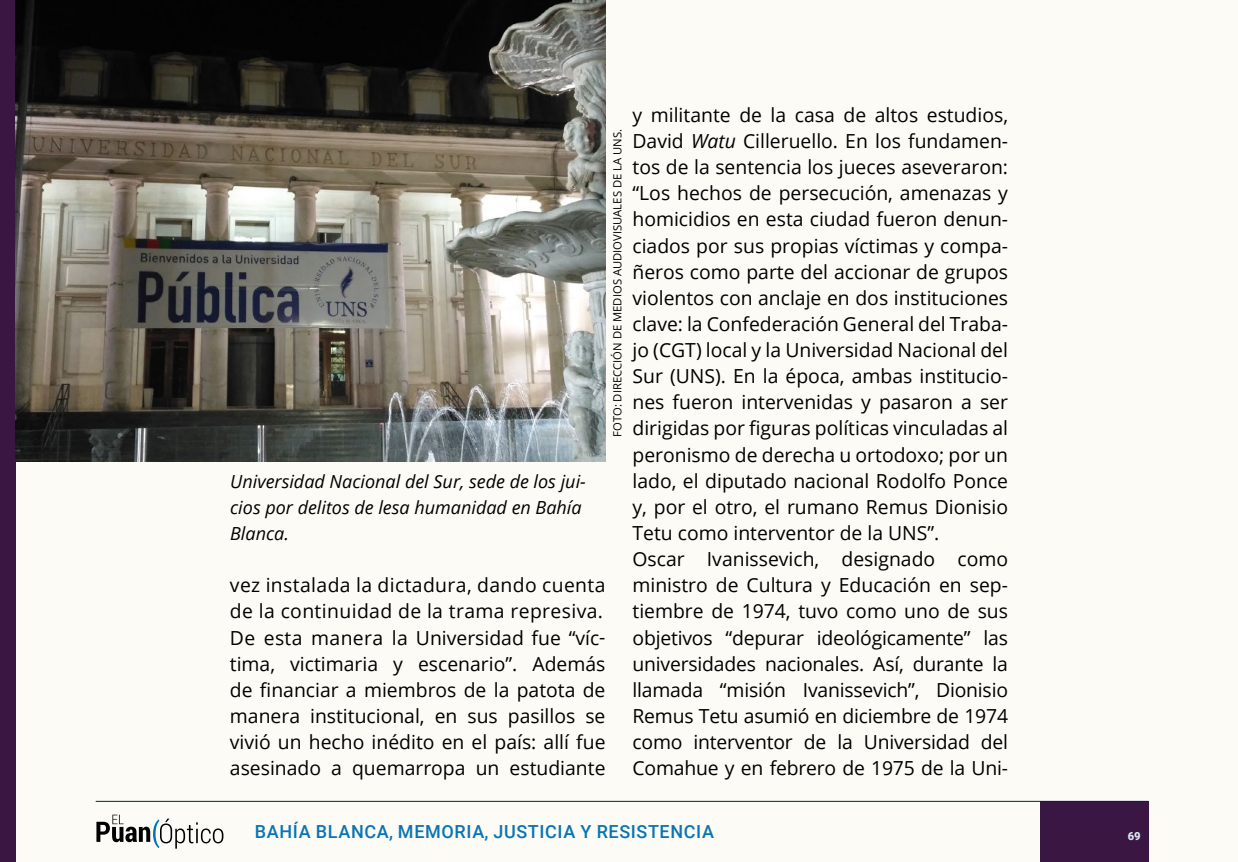
<style>
.page{position:relative;width:1238px;height:862px;background:#fff}
.page>*{position:absolute;margin:0;border:0;box-sizing:border-box;transform-origin:0 0}
.t1{font:19.35px/26.1px "Open Sans";color:#000}
.t2{font:italic 18px/26.1px "Open Sans";color:#000}
.t3{font:500 18px "Roboto";letter-spacing:.035em;color:#0a75b4}
.t4{font:11.25px "Open Sans";color:#000}
.t5{font:900 11.25px "Roboto";color:#dbe9ee}
.s1{font-style:italic}
</style>
<div class="page">
<div style="left:0;top:0;width:1237px;height:861px;background:#fcfbf6"></div>
<div style="left:0;top:0;width:16px;height:861px;background:#3a1642"></div>
<div style="left:1039px;top:800px;width:109px;height:61px;background:#3a1642"></div>
<hr style="left:96px;top:800px;width:1052px;height:1px;background:#002732">
<svg style="left:96px;top:814px;width:127px;height:34px"></svg>
<img style="left:16px;top:0;width:589px;height:461px">
<p class="t2" style="left:230px;top:467px;width:357px">Universidad Nacional del Sur, sede de los jui&shy;cios por delitos de lesa humanidad en Bahía<br>Blanca.</p>
<p class="t4" style="left:609px;top:437px;width:309px;rotate:-90deg">FOTO: DIRECCIÓN DE MEDIOS AUDIOVISUALES DE LA UNS.</p>
<p class="t1" style="left:230px;top:571px;width:377px">vez instalada la dictadura, dando cuenta de la continuidad de la trama represiva.<br>De esta manera la Universidad fue “víc&shy;tima, victimaria y escenario”. Además de financiar a miembros de la patota de manera institucional, en sus pasillos se vivió un hecho inédito en el país: allí fue asesinado a quemarropa un estudiante</p>
<p class="t1" style="left:632px;top:101px;width:377px">y militante de la casa de altos estudios, David <span class="s1">Watu</span> Cilleruello. En los fundamen&shy;tos de la sentencia los jueces aseveraron: “Los hechos de persecución, amenazas y homicidios en esta ciudad fueron denun&shy;ciados por sus propias víctimas y compa&shy;ñeros como parte del accionar de grupos violentos con anclaje en dos instituciones clave: la Confederación General del Traba&shy;jo (CGT) local y la Universidad Nacional del Sur (UNS). En la época, ambas institucio&shy;nes fueron intervenidas y pasaron a ser dirigidas por figuras políticas vinculadas al peronismo de derecha u ortodoxo; por un lado, el diputado nacional Rodolfo Ponce y, por el otro, el rumano Remus Dionisio Tetu como interventor de la UNS”.<br>Oscar Ivanissevich, designado como ministro de Cultura y Educación en sep&shy;tiembre de 1974, tuvo como uno de sus objetivos “depurar ideológicamente” las universidades nacionales. Así, durante la llamada “misión Ivanissevich”, Dionisio Remus Tetu asumió en diciembre de 1974 como interventor de la Universidad del Comahue y en febrero de 1975 de la Uni-</p>
<p class="t3" style="left:255px;top:818px;width:461px">BAHÍA BLANCA, MEMORIA, JUSTICIA Y RESISTENCIA</p>
<p class="t5" style="left:1127px;top:827px;width:14px">69</p>
</div>
